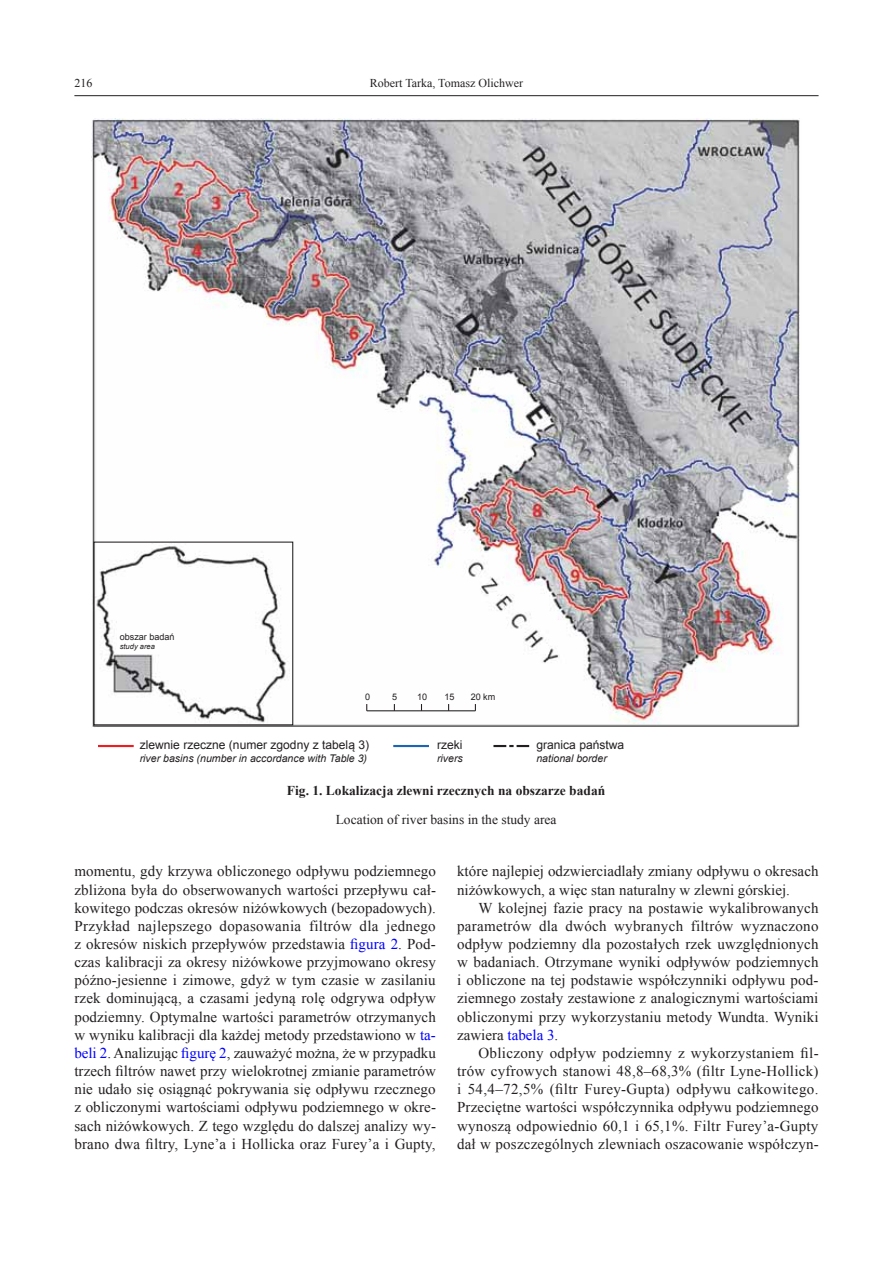
<style>
.page{position:relative;width:893px;height:1263px;background:#fff}
.page>*{position:absolute;margin:0;border:0;box-sizing:border-box;transform-origin:0 0}
.t1{font:15px/18.1px "Times New Roman";letter-spacing:.005em;color:#231f20;text-align:justify}
.t2{font:700 13.5px "Times New Roman";color:#231f20}
.t3{font:13.5px "Times New Roman";color:#231f20}
.t4{font:12px "Arial";color:#231f20}
.t5{font:12px "Times New Roman";color:#231f20}
.t6{font:italic 10.5px "Arial";color:#231f20}
.t7{font:9px "Arial";color:#231f20}
.t8{font:italic 7.5px "Arial";color:#231f20}
.s1{color:#00f}
</style>
<div class="page">
<hr style="left:74px;top:95px;width:745px;height:1px;background:#231f20">
<img style="left:91px;top:119px;width:709px;height:608px">
<hr style="left:367px;top:710px;width:108px;height:1px;background:#231f20">
<hr style="left:393px;top:745px;width:36px;height:2px;background:#1c65b0">
<svg style="left:493px;top:745px;width:36px;height:2px"></svg>
<hr style="left:98px;top:745px;width:36px;height:2px;background:#ed1d24">
<div style="left:93px;top:542px;width:200px;height:183px;border:1px solid #231f20"></div>
<p class="t5" style="left:74px;top:75px;width:19px">216</p>
<p class="t5" style="left:370px;top:75px;width:155px">Robert Tarka, Tomasz Olichwer</p>
<p class="t7" style="left:120px;top:631px;width:56px">obszar badań</p>
<p class="t8" style="left:120px;top:641px;width:37px">study area</p>
<p class="t7" style="left:365px;top:691px;width:7px">0</p>
<p class="t7" style="left:392px;top:691px;width:7px">5</p>
<p class="t7" style="left:417px;top:691px;width:12px">10</p>
<p class="t7" style="left:444px;top:691px;width:12px">15</p>
<p class="t7" style="left:471px;top:691px;width:26px">20 km</p>
<p class="t4" style="left:140px;top:737px;width:231px">zlewnie rzeczne (numer zgodny z tabelą 3)</p>
<p class="t6" style="left:140px;top:751px;width:229px">river basins (number in accordance with Table 3)</p>
<p class="t4" style="left:437px;top:737px;width:27px">rzeki</p>
<p class="t6" style="left:437px;top:751px;width:27px">rivers</p>
<p class="t4" style="left:536px;top:737px;width:89px">granica państwa</p>
<p class="t6" style="left:536px;top:751px;width:72px">national border</p>
<p class="t2" style="left:287px;top:782px;width:320px">Fig. 1. Lokalizacja zlewni rzecznych na obszarze badań</p>
<p class="t3" style="left:336px;top:811px;width:222px">Location of river basins in the study area</p>
<p class="t1" style="left:74px;top:862px;width:363px">momentu, gdy krzywa obliczonego odpływu podziemnego zbliżona była do obserwowanych wartości przepływu cał&shy;kowitego podczas okresów niżówkowych (bezopadowych).<br>Przykład najlepszego dopasowania filtrów dla jednego z okresów niskich przepływów przedstawia <span class="s1">figura 2</span>. Pod&shy;czas kalibracji za okresy niżówkowe przyjmowano okresy późno-jesienne i zimowe, gdyż w tym czasie w zasilaniu rzek dominującą, a czasami jedyną rolę odgrywa odpływ podziemny. Optymalne wartości parametrów otrzymanych w wyniku kalibracji dla każdej metody przedstawiono w <span class="s1">ta&shy;beli 2</span>. Analizując <span class="s1">figurę 2</span>, zauważyć można, że w przypadku trzech filtrów nawet przy wielokrotnej zmianie parametrów nie udało się osiągnąć pokrywania się odpływu rzecznego z obliczonymi wartościami odpływu podziemnego w okre&shy;sach niżówkowych. Z tego względu do dalszej analizy wy&shy;brano dwa filtry, Lyne’a i Hollicka oraz Furey’a i Gupty,</p>
<p class="t1" style="left:457px;top:862px;width:363px">które najlepiej odzwierciadlały zmiany odpływu o okresach niżówkowych, a więc stan naturalny w zlewni górskiej.</p>
<p class="t1" style="left:457px;top:898px;width:363px;text-indent:21px">W kolejnej fazie pracy na postawie wykalibrowanych parametrów dla dwóch wybranych filtrów wyznaczono odpływ podziemny dla pozostałych rzek uwzględnionych w badaniach. Otrzymane wyniki odpływów podziemnych i obliczone na tej podstawie współczynniki odpływu pod&shy;ziemnego zostały zestawione z analogicznymi wartościami obliczonymi przy wykorzystaniu metody Wundta. Wyniki zawiera <span class="s1">tabela 3</span>.</p>
<p class="t1" style="left:457px;top:1043px;width:363px;text-indent:21px">Obliczony odpływ podziemny z wykorzystaniem fil&shy;trów cyfrowych stanowi 48,8–68,3% (filtr Lyne-Hollick) i 54,4–72,5% (filtr Furey-Gupta) odpływu całkowitego.<br>Przeciętne wartości współczynnika odpływu podziemnego wynoszą odpowiednio 60,1 i 65,1%. Filtr Furey’a-Gupty dał w poszczególnych zlewniach oszacowanie współczyn-</p>
</div>
